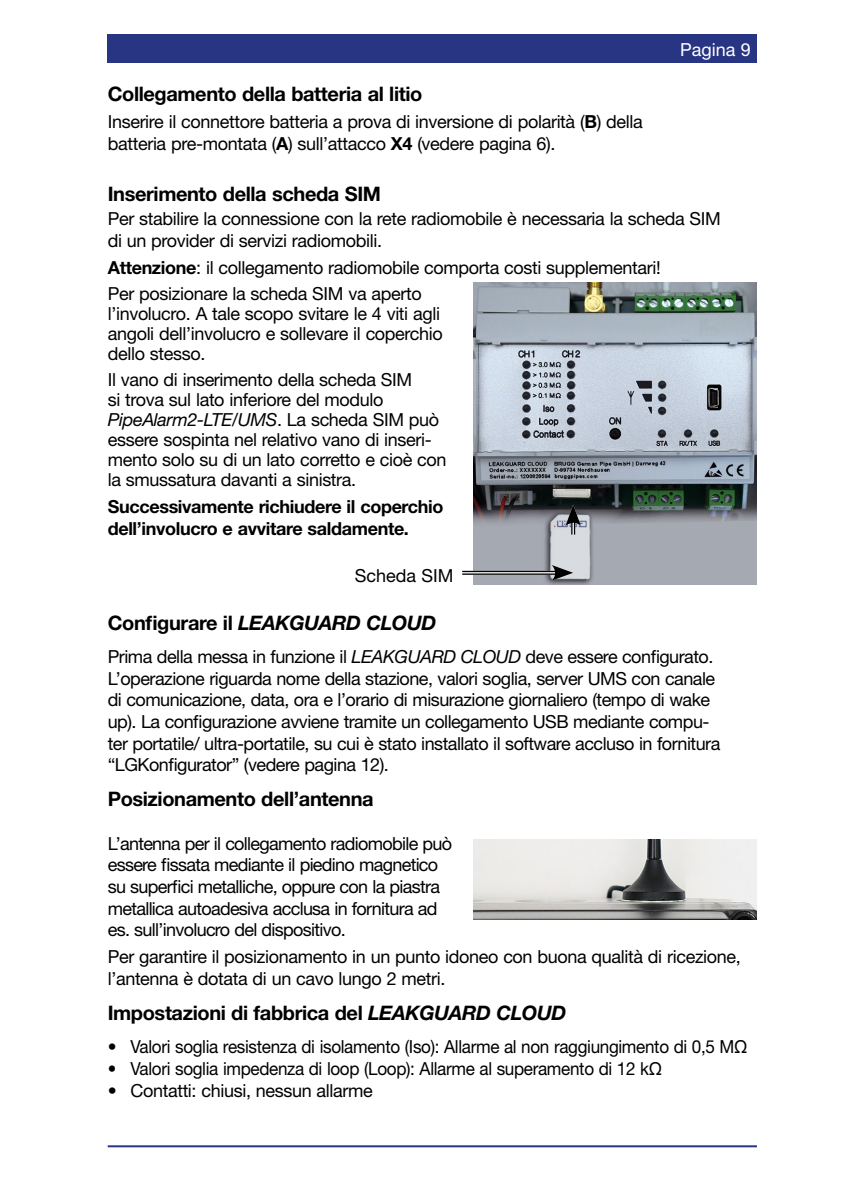
<style>
.page{position:relative;width:842px;height:1191px;background:#fff}
.page>*{position:absolute;margin:0;border:0;box-sizing:border-box;transform-origin:0 0}
.t1{font:700 20px "Helvetica Neue";letter-spacing:-.02em;color:#000}
.t2{font:italic 700 20px "Helvetica Neue";letter-spacing:-.02em;color:#000}
.t3{font:18px/21.6px "Helvetica Neue";letter-spacing:-.02em;color:#000}
.t4{font:18px/21.6px "Helvetica Neue";letter-spacing:-.04em;color:#000}
.t5{font:700 18px/21.6px "Helvetica Neue";letter-spacing:-.02em;color:#000}
.t6{font:18px "Helvetica Neue";letter-spacing:-.02em;color:#000;scale:.95 1}
.t7{font:18px "Helvetica Neue";color:#000}
.t8{font:18px "Helvetica Neue";color:#fff}
.s1{font-weight:700}
.s2{font-style:italic}
.s3{font-style:normal}
.s4{font-family:"Helvetica Greek Upright"}
</style>
<div class="page">
<hr style="left:108px;top:1145px;width:649px;height:2px;background:#283583">
<div style="left:108px;top:34px;width:649px;height:29px;background:#283583"></div>
<img style="left:473px;top:282px;width:284px;height:303px">
<img style="left:473px;top:839px;width:284px;height:81px">
<svg style="left:565px;top:504px;width:16px;height:30px"></svg>
<hr style="left:462px;top:571px;width:97px;height:4px;background:#dadada">
<hr style="left:462px;top:571px;width:97px;height:1px;background:#000">
<hr style="left:462px;top:573px;width:97px;height:2px;background:#000">
<svg style="left:552px;top:565px;width:21px;height:15px"></svg>
<p class="t8" style="left:680px;top:38px;width:72px">Pagina 9</p>
<p class="t1" style="left:108px;top:81px;width:316px">Collegamento della batteria al litio</p>
<p class="t3" style="left:108px;top:111px;width:536px">Inserire il connettore batteria a prova di inversione di polarità (<span class="s1">B</span>) della batteria pre-montata (<span class="s1">A</span>) sull’attacco <span class="s1">X4</span> (vedere pagina 6).</p>
<p class="t1" style="left:108px;top:181px;width:275px">Inserimento della scheda SIM</p>
<p class="t3" style="left:108px;top:208px;width:615px">Per stabilire la connessione con la rete radiomobile è necessaria la scheda SIM di un provider di servizi radiomobili.</p>
<p class="t3" style="left:108px;top:255px;width:554px;line-height:25.6px"><span class="s1">Attenzione</span>: il collegamento radiomobile comporta costi supplementari!<br>Per posizionare la scheda SIM va aperto</p>
<p class="t3" style="left:108px;top:303px;width:337px;line-height:20px">l’involucro. A tale scopo svitare le 4 viti agli angoli dell’involucro e sollevare il coperchio dello stesso.</p>
<p class="t3" style="left:108px;top:369px;width:340px;line-height:20px">Il vano di inserimento della scheda SIM<br>si trova sul lato inferiore del modulo <span class="s2">PipeAlarm2-LTE/UMS</span>. La scheda SIM può essere sospinta nel relativo vano di inseri&shy;mento solo su di un lato corretto e cioè con la smussatura davanti a sinistra.</p>
<p class="t5" style="left:108px;top:495px;width:337px">Successivamente richiudere il coperchio dell’involucro e avvitare saldamente.</p>
<p class="t7" style="left:355px;top:564px;width:100px">Scheda SIM</p>
<p class="t2" style="left:108px;top:610px;width:330px"><span class="s3">Configurare il</span> LEAKGUARD CLOUD</p>
<p class="t3" style="left:108px;top:645px;width:614px">Prima della messa in funzione il <span class="s2">LEAKGUARD CLOUD</span> deve essere configurato.<br>L’operazione riguarda nome della stazione, valori soglia, server UMS con canale di comunicazione, data, ora e l’orario di misurazione giornaliero (tempo di wake up). La configurazione avviene tramite un collegamento USB mediante compu&shy;ter portatile/ ultra-portatile, su cui è stato installato il software accluso in fornitura “LGKonfigurator” (vedere pagina 12).</p>
<p class="t1" style="left:108px;top:787px;width:267px">Posizionamento dell’antenna</p>
<p class="t4" style="left:108px;top:832px;width:346px">L’antenna per il collegamento radiomobile può essere fissata mediante il piedino magnetico su superfici metalliche, oppure con la piastra metallica autoadesiva acclusa in fornitura ad es. sull’involucro del dispositivo.</p>
<p class="t3" style="left:108px;top:946px;width:635px">Per garantire il posizionamento in un punto idoneo con buona qualità di ricezione, l’antenna è dotata di un cavo lungo 2 metri.</p>
<p class="t1" style="left:108px;top:1000px;width:460px">Impostazioni di fabbrica del <span class="s2">LEAKGUARD CLOUD</span></p>
<p class="t3" style="left:108px;top:1035px;width:641px">• Valori soglia resistenza di isolamento (Iso): Allarme al non raggiungimento di 0,5 M<span class="s4">Ω</span></p>
<p class="t6" style="left:108px;top:1057px;width:585px">• Valori soglia impedenza di loop (Loop): Allarme al superamento di 12 k<span class="s4">Ω</span></p>
<p class="t3" style="left:108px;top:1079px;width:267px">• Contatti: chiusi, nessun allarme</p>
</div>
